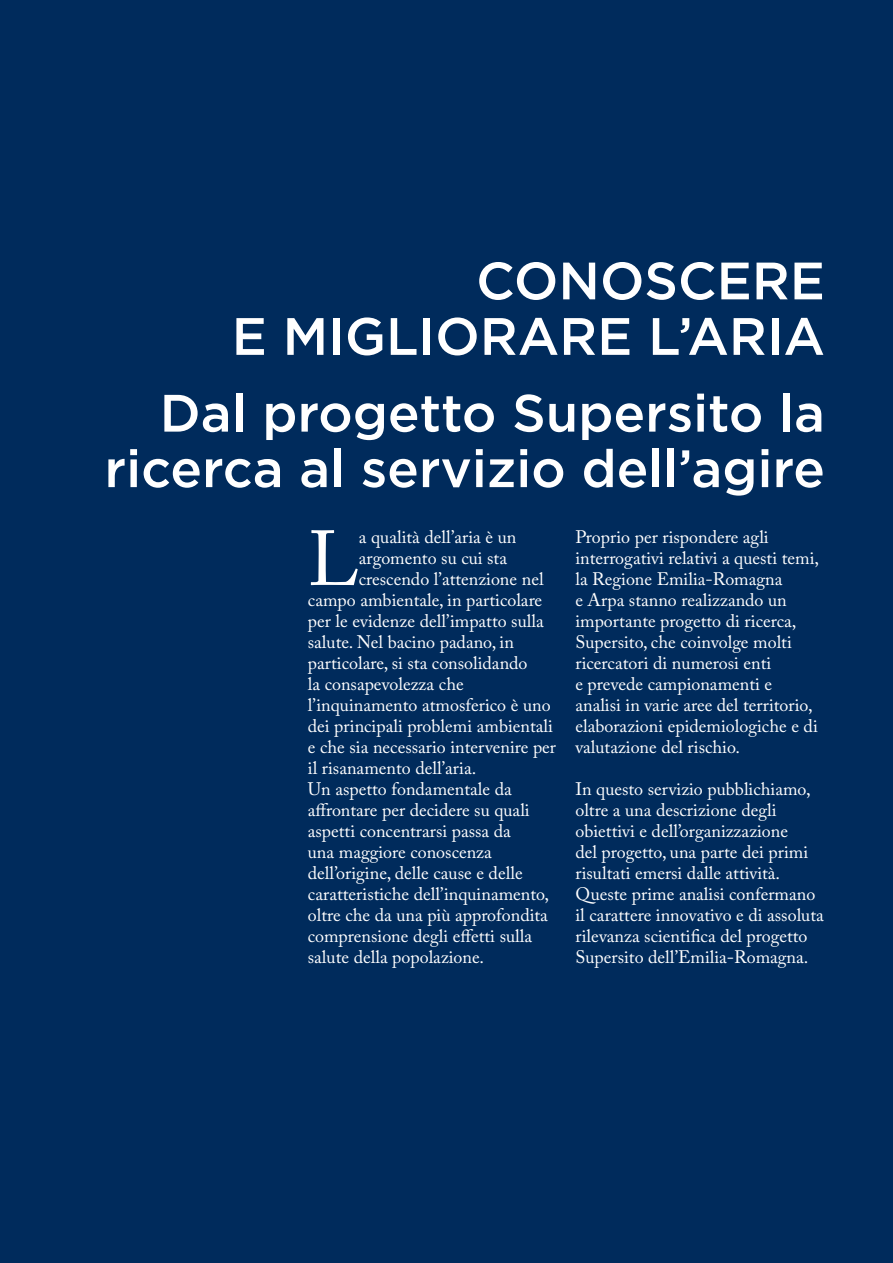
<style>
.page{position:relative;width:893px;height:1263px;background:#002b5c}
.page>*{position:absolute;margin:0;border:0;box-sizing:border-box;transform-origin:0 0}
.t1{font:77.1px "Adobe Caslon Pro";color:#fff}
.t2{font:500 52.5px/76.8px "Gotham HTF";color:#fff;text-align:right}
.t3{font:18px/21px "Adobe Caslon Pro";color:#fff}
</style>
<div class="page">
<p class="t2" style="left:476px;top:241px;width:40px">CONOSCERE</p>
<p class="t2" style="left:232px;top:297px;width:243px">E MIGLIORARE</p>
<p class="t2" style="left:160px;top:297px;width:667px">L’aria<br>Dal progetto Supersito la</p>
<p class="t2" style="left:104px;top:429px;width:722px">ricerca al servizio dell’agire</p>
<p class="t1" style="left:308px;top:513px;width:53px">L</p>
<p class="t3" style="left:359px;top:526px;width:159px">a qualità dell’aria è un</p>
<p class="t3" style="left:575px;top:526px;width:245px">Proprio per rispondere agli interrogativi relativi a questi temi, la Regione Emilia-Romagna<br>e Arpa stanno realizzando un importante progetto di ricerca,<br>Supersito, che coinvolge molti ricercatori di numerosi enti<br>e prevede campionamenti e analisi in varie aree del territorio, elaborazioni epidemiologiche e di valutazione del rischio.</p>
<p class="t3" style="left:575px;top:778px;width:250px">In questo servizio pubblichiamo, oltre a una descrizione degli obiettivi e dell’organizzazione<br>del progetto, una parte dei primi risultati emersi dalle attività.<br>Queste prime analisi confermano il carattere innovativo e di assoluta rilevanza scientifica del progetto Supersito dell’Emilia-Romagna.</p>
<p class="t3" style="left:359px;top:547px;width:150px">argomento su cui sta</p>
<p class="t3" style="left:359px;top:568px;width:186px">crescendo l’attenzione nel</p>
<p class="t3" style="left:308px;top:589px;width:236px">campo ambientale, in particolare</p>
<p class="t3" style="left:308px;top:610px;width:237px">per le evidenze dell’impatto sulla</p>
<p class="t3" style="left:308px;top:631px;width:208px">salute. Nel bacino padano, in</p>
<p class="t3" style="left:308px;top:652px;width:221px">particolare, si sta consolidando</p>
<p class="t3" style="left:308px;top:673px;width:157px">la consapevolezza che</p>
<p class="t3" style="left:308px;top:694px;width:244px">l’inquinamento atmosferico è uno</p>
<p class="t3" style="left:308px;top:715px;width:247px">dei principali problemi ambientali</p>
<p class="t3" style="left:308px;top:736px;width:250px">e che sia necessario intervenire per</p>
<p class="t3" style="left:308px;top:757px;width:170px">il risanamento dell’aria.</p>
<p class="t3" style="left:308px;top:778px;width:205px">Un aspetto fondamentale da</p>
<p class="t3" style="left:308px;top:799px;width:223px">affrontare per decidere su quali</p>
<p class="t3" style="left:308px;top:820px;width:205px">aspetti concentrarsi passa da</p>
<p class="t3" style="left:308px;top:841px;width:186px">una maggiore conoscenza</p>
<p class="t3" style="left:308px;top:862px;width:216px">dell’origine, delle cause e delle</p>
<p class="t3" style="left:308px;top:883px;width:243px">caratteristiche dell’inquinamento,</p>
<p class="t3" style="left:308px;top:904px;width:242px">oltre che da una più approfondita</p>
<p class="t3" style="left:308px;top:925px;width:226px">comprensione degli effetti sulla</p>
<p class="t3" style="left:308px;top:946px;width:178px">salute della popolazione.</p>
</div>
